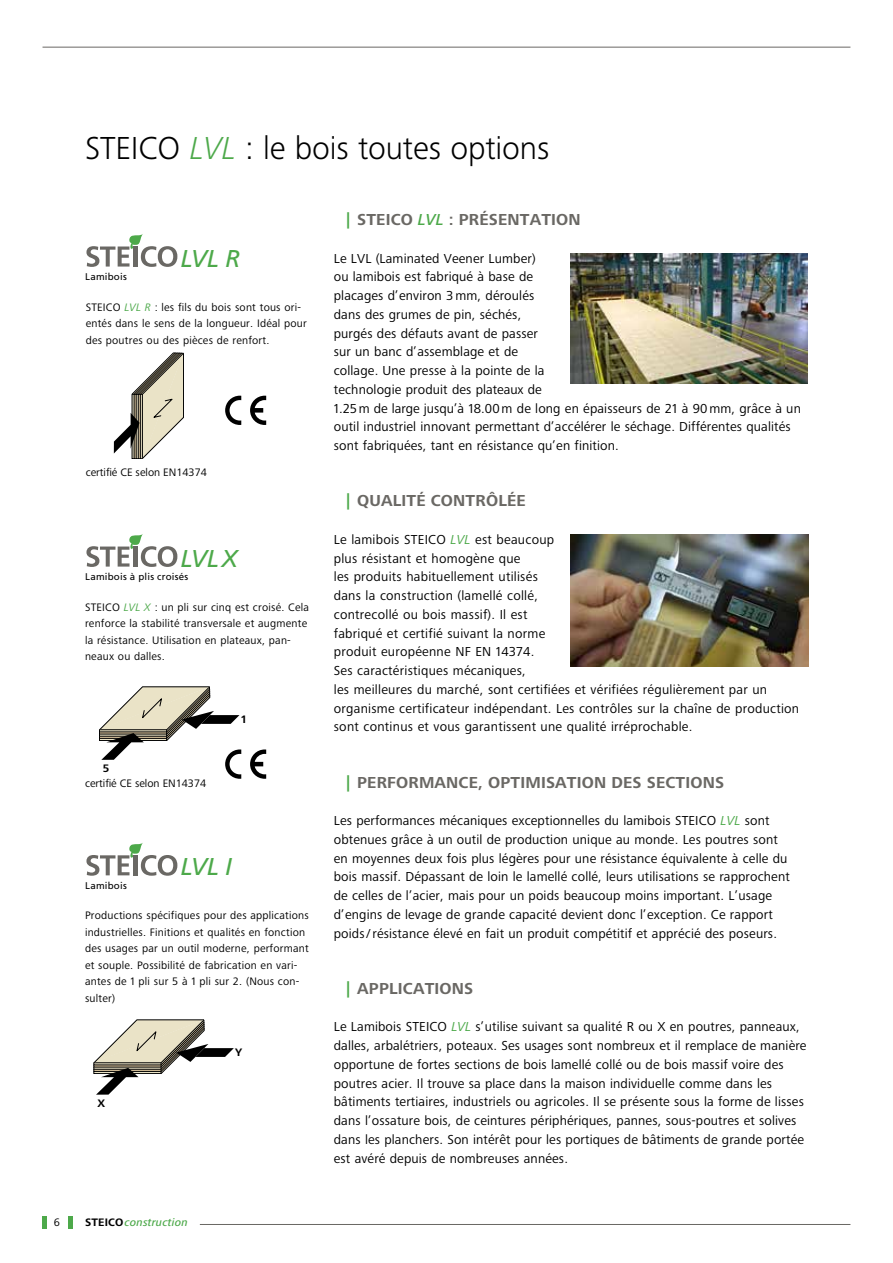
<style>
.page{position:relative;width:893px;height:1263px;background:#fff}
.page>*{position:absolute;margin:0;border:0;box-sizing:border-box;transform-origin:0 0}
.t1{font:300 33px "Frutiger Next LTW1 G";letter-spacing:-.005em;color:#000}
.t2{font:italic 24.3px "Frutiger";letter-spacing:-.01em;color:#4da94a}
.t3{font:700 16.5px "Frutiger Next LTW1 G";letter-spacing:.01em;color:#6a6864}
.t4{font:13.5px/18.8px "Frutiger Next LTW1 G";letter-spacing:.01em;color:#000}
.t5{font:11.25px/16.5px "Frutiger Next LTW1 G";letter-spacing:.02em;color:#000}
.t6{font:11.25px "Frutiger Next LTW1 G";color:#000}
.t7{font:italic 500 11.25px "Frutiger Next LTW1 G";letter-spacing:.02em;color:#4da94a}
.t8{font:700 11.25px "Frutiger Next LTW1 G";color:#000}
.t9{font:9.75px "Frutiger";letter-spacing:.02em;color:#000}
.s1{font-style:italic;color:#4da94a}
.s2{font-weight:700;font-style:normal;color:#000}
.s3{color:#4da94a}
.s4{font-weight:500;font-style:italic;color:#4da94a}
</style>
<div class="page">
<hr style="left:43px;top:47px;width:807px;height:1px;background:#6a6864">
<hr style="left:200px;top:1224px;width:650px;height:1px;background:#6a6864">
<hr style="left:43px;top:1216px;width:4px;height:13px;background:#4da94a">
<div style="left:68px;top:1216px;width:5px;height:13px;background:#4da94a"></div>
<img style="left:571px;top:253px;width:237px;height:131px">
<img style="left:571px;top:534px;width:237px;height:132px">
<svg style="left:86px;top:234px;width:91px;height:33px"></svg>
<svg style="left:86px;top:534px;width:91px;height:33px"></svg>
<svg style="left:86px;top:843px;width:91px;height:33px"></svg>
<svg style="left:94px;top:1019px;width:140px;height:76px"></svg>
<svg style="left:114px;top:353px;width:70px;height:106px"></svg>
<svg style="left:250px;top:396px;width:16px;height:29px"></svg>
<svg style="left:225px;top:396px;width:16px;height:29px"></svg>
<svg style="left:250px;top:749px;width:16px;height:30px"></svg>
<svg style="left:99px;top:686px;width:142px;height:93px"></svg>
<h1 class="t1" style="left:85px;top:130px;width:466px">STEICO <span class="s1">LVL</span> : le bois toutes options</h1>
<p class="t9" style="left:85px;top:271px;width:43px">Lamibois</p>
<h2 class="t2" style="left:181px;top:244px;width:61px">LVL R</h2>
<p class="t5" style="left:86px;top:299px;width:223px">STEICO <span class="s1">LVL R</span> : les fils du bois sont tous ori&shy;entés dans le sens de la longueur. Idéal pour des poutres ou des pièces de renfort.</p>
<p class="t6" style="left:86px;top:466px;width:123px">certifié CE selon EN14374</p>
<h2 class="t2" style="left:181px;top:544px;width:59px">LVLX</h2>
<p class="t9" style="left:85px;top:571px;width:104px">Lamibois à plis croisés</p>
<p class="t5" style="left:85px;top:599px;width:226px">STEICO <span class="s1">LVL X</span> : un pli sur cinq est croisé. Cela renforce la stabilité transversale et augmente la résistance. Utilisation en plateaux, pan&shy;neaux ou dalles.</p>
<p class="t8" style="left:103px;top:762px;width:8px">5</p>
<p class="t6" style="left:85px;top:777px;width:123px">certifié CE selon EN14374</p>
<p class="t8" style="left:241px;top:713px;width:8px">1</p>
<h2 class="t2" style="left:181px;top:853px;width:53px">LVL I</h2>
<p class="t9" style="left:85px;top:880px;width:43px">Lamibois</p>
<p class="t5" style="left:85px;top:908px;width:225px">Productions spécifiques pour des applications industrielles. Finitions et qualités en fonction des usages par un outil moderne, performant et souple. Possibilité de fabrication en vari&shy;antes de 1 pli sur 5 à 1 pli sur 2. (Nous con&shy;sulter)</p>
<p class="t8" style="left:97px;top:1096px;width:9px">X</p>
<p class="t5" style="left:54px;top:1214px;width:8px">6</p>
<p class="t7" style="left:85px;top:1216px;width:104px"><span class="s2">STEICO</span>construction</p>
<p class="t8" style="left:235px;top:1046px;width:9px">Y</p>
<p class="t3" style="left:347px;top:210px;width:236px"><span class="s3">|</span> STEICO <span class="s4">LVL</span> : PRÉSENTATION</p>
<p class="t4" style="left:334px;top:249px;width:469px">Le LVL (Laminated Veener Lumber)<br>ou lamibois est fabriqué à base de<br>placages d’environ 3 mm, déroulés<br>dans des grumes de pin, séchés,<br>purgés des défauts avant de passer<br>sur un banc d’assemblage et de<br>collage. Une presse à la pointe de la<br>technologie produit des plateaux de<br>1.25m de large jusqu’à 18.00 m de long en épaisseurs de 21 à 90 mm, grâce à un outil industriel innovant permettant d’accélérer le séchage. Différentes qualités sont fabriquées, tant en résistance qu’en finition.</p>
<p class="t3" style="left:347px;top:491px;width:181px"><span class="s3">|</span> QUALITÉ CONTRÔLÉE</p>
<p class="t4" style="left:334px;top:530px;width:467px">Le lamibois STEICO <span class="s1">LVL</span> est beaucoup<br>plus résistant et homogène que<br>les produits habituellement utilisés<br>dans la construction (lamellé collé,<br>contrecollé ou bois massif). Il est<br>fabriqué et certifié suivant la norme<br>produit européenne NF EN 14374.<br>Ses caractéristiques mécaniques,<br>les meilleures du marché, sont certifiées et vérifiées régulièrement par un organisme certificateur indépendant. Les contrôles sur la chaîne de production sont continus et vous garantissent une qualité irréprochable.</p>
<p class="t3" style="left:347px;top:773px;width:379px"><span class="s3">|</span> PERFORMANCE, OPTIMISATION DES SECTIONS</p>
<p class="t4" style="left:334px;top:812px;width:458px">Les performances mécaniques exceptionnelles du lamibois STEICO <span class="s1">LVL</span> sont obtenues grâce à un outil de production unique au monde. Les poutres sont en moyennes deux fois plus légères pour une résistance équivalente à celle du bois massif. Dépassant de loin le lamellé collé, leurs utilisations se rapprochent de celles de l’acier, mais pour un poids beaucoup moins important. L’usage d’engins de levage de grande capacité devient donc l’exception. Ce rapport poids/résistance élevé en fait un produit compétitif et apprécié des poseurs.</p>
<p class="t3" style="left:347px;top:979px;width:128px"><span class="s3">|</span> APPLICATIONS</p>
<p class="t4" style="left:334px;top:1018px;width:474px">Le Lamibois STEICO <span class="s1">LVL</span> s’utilise suivant sa qualité R ou X en poutres, panneaux, dalles, arbalétriers, poteaux. Ses usages sont nombreux et il remplace de manière opportune de fortes sections de bois lamellé collé ou de bois massif voire des poutres acier. Il trouve sa place dans la maison individuelle comme dans les bâtiments tertiaires, industriels ou agricoles. Il se présente sous la forme de lisses dans l’ossature bois, de ceintures périphériques, pannes, sous-poutres et solives dans les planchers. Son intérêt pour les portiques de bâtiments de grande portée est avéré depuis de nombreuses années.</p>
</div>
